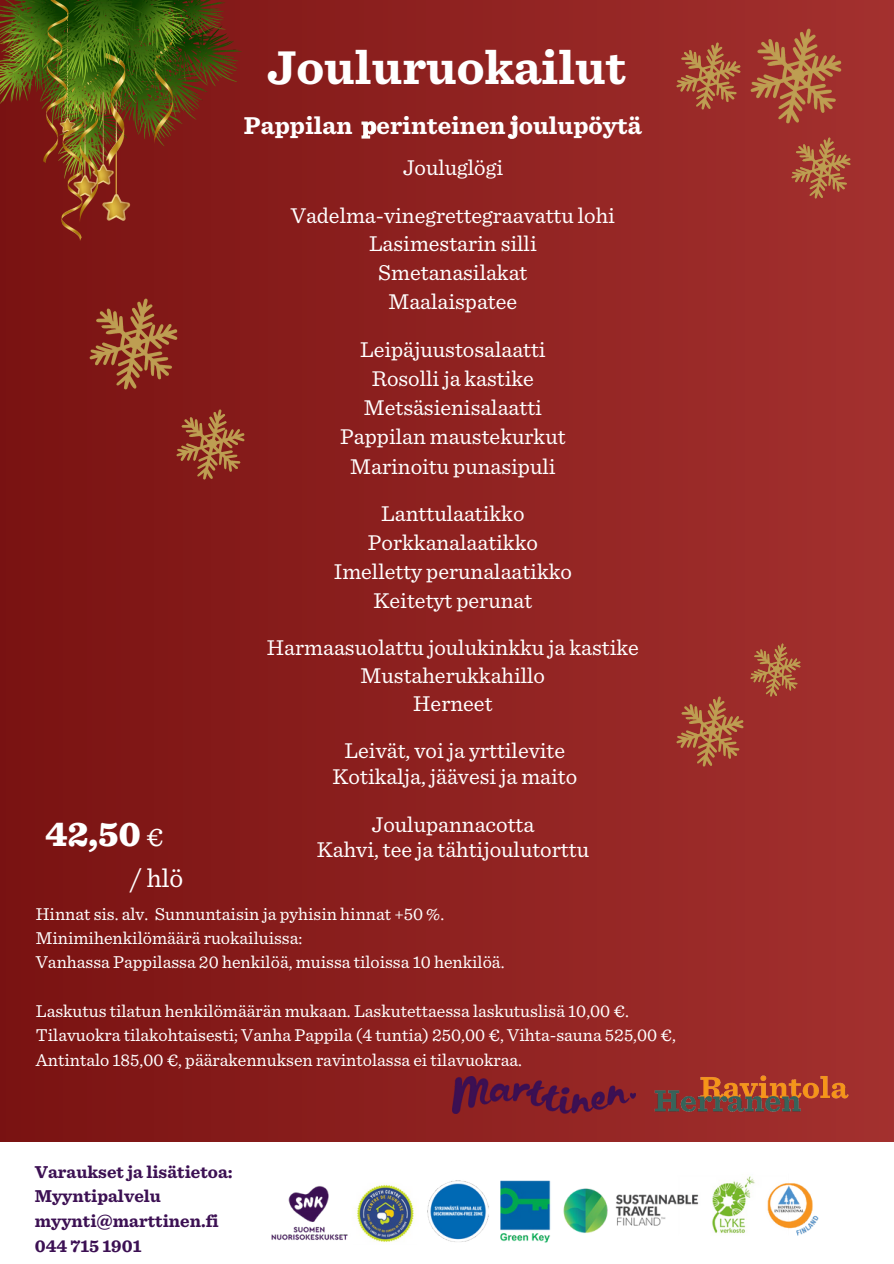
<style>
.page{position:relative;width:894px;height:1264px;background:#fff}
.page>*{position:absolute;margin:0;border:0;box-sizing:border-box;transform-origin:0 0}
.t1{font:700 49.5px "Sentinel";color:#fff}
.t2{font:900 36px "Sentinel";color:#fff}
.t3{font:27px "Sentinel";color:#fff}
.t4{font:700 25.5px "Sentinel";color:#fff}
.t5{font:22.5px/28.8px "Sentinel";color:#fff;text-align:center}
.t6{font:18px/24.3px "Sentinel";color:#fff}
.t7{font:700 18px/24.8px "Sentinel";color:#3c1053}
.s1{font-weight:400;font-size:27px}
</style>
<div class="page">
<div style="left:0;top:0;width:893px;height:1142px;background:linear-gradient(to right,#7a1212,#a3302f)"></div>
<img style="left:271px;top:1176px;width:548px;height:67px">
<img style="left:649px;top:1066px;width:201px;height:58px">
<img style="left:453px;top:1076px;width:182px;height:37px">
<img style="left:0;top:0;width:242px;height:241px">
<img style="left:791px;top:137px;width:59px;height:61px">
<img style="left:676px;top:43px;width:64px;height:66px">
<img style="left:676px;top:697px;width:67px;height:69px">
<img style="left:749px;top:644px;width:51px;height:52px">
<img style="left:749px;top:29px;width:92px;height:94px">
<img style="left:177px;top:409px;width:67px;height:70px">
<img style="left:89px;top:299px;width:88px;height:91px">
<p class="t2" style="left:46px;top:805px;width:119px">42,50 <span class="s1">€</span></p>
<p class="t3" style="left:131px;top:860px;width:54px">/ hlö</p>
<h1 class="t1" style="left:267px;top:36px;width:360px">Jouluruokailut</h1>
<h1 class="t4" style="left:244px;top:109px;width:399px">Pappilan perinteinen joulupöytä</h1>
<p class="t5" style="left:291px;top:144px;width:325px;line-height:47.2px">Jouluglögi<br>Vadelma-vinegrettegraavattu lohi</p>
<p class="t5" style="left:369px;top:229px;width:169px">Lasimestarin silli<br>Smetanasilakat<br>Maalaispatee</p>
<p class="t5" style="left:340px;top:334px;width:227px;line-height:29.2px">Leipäjuustosalaatti<br>Rosolli ja kastike<br>Metsäsienisalaatti<br>Pappilan maustekurkut<br>Marinoitu punasipuli</p>
<p class="t5" style="left:333px;top:498px;width:240px">Lanttulaatikko<br>Porkkanalaatikko<br>Imelletty perunalaatikko<br>Keitetyt perunat</p>
<p class="t5" style="left:267px;top:632px;width:373px;line-height:28.2px">Harmaasuolattu joulukinkku ja kastike<br>Mustaherukkahillo<br>Herneet</p>
<p class="t5" style="left:332px;top:737px;width:246px;line-height:25.8px">Leivät, voi ja yrttilevite<br>Kotikalja, jäävesi ja maito</p>
<p class="t5" style="left:316px;top:810px;width:274px;line-height:25.8px">Joulupannacotta<br>Kahvi, tee ja tähtijoulutorttu</p>
<h3 class="t6" style="left:36px;top:900px;width:470px">Hinnat sis. alv. Sunnuntaisin ja pyhisin hinnat +50 %.<br>Minimihenkilömäärä ruokailuissa:<br>Vanhassa Pappilassa 20 henkilöä, muissa tiloissa 10 henkilöä.</h3>
<h3 class="t6" style="left:36px;top:997px;width:641px">Laskutus tilatun henkilömäärän mukaan. Laskutettaessa laskutuslisä 10,00 €.<br>Tilavuokra tilakohtaisesti; Vanha Pappila (4 tuntia) 250,00 €, Vihta-sauna 525,00 €,<br>Antintalo 185,00 €, päärakennuksen ravintolassa ei tilavuokraa.</h3>
<p class="t7" style="left:35px;top:1158px;width:199px">Varaukset ja lisätietoa:<br>Myyntipalvelu myynti@marttinen.fi<br>044 715 1901</p>
</div>
